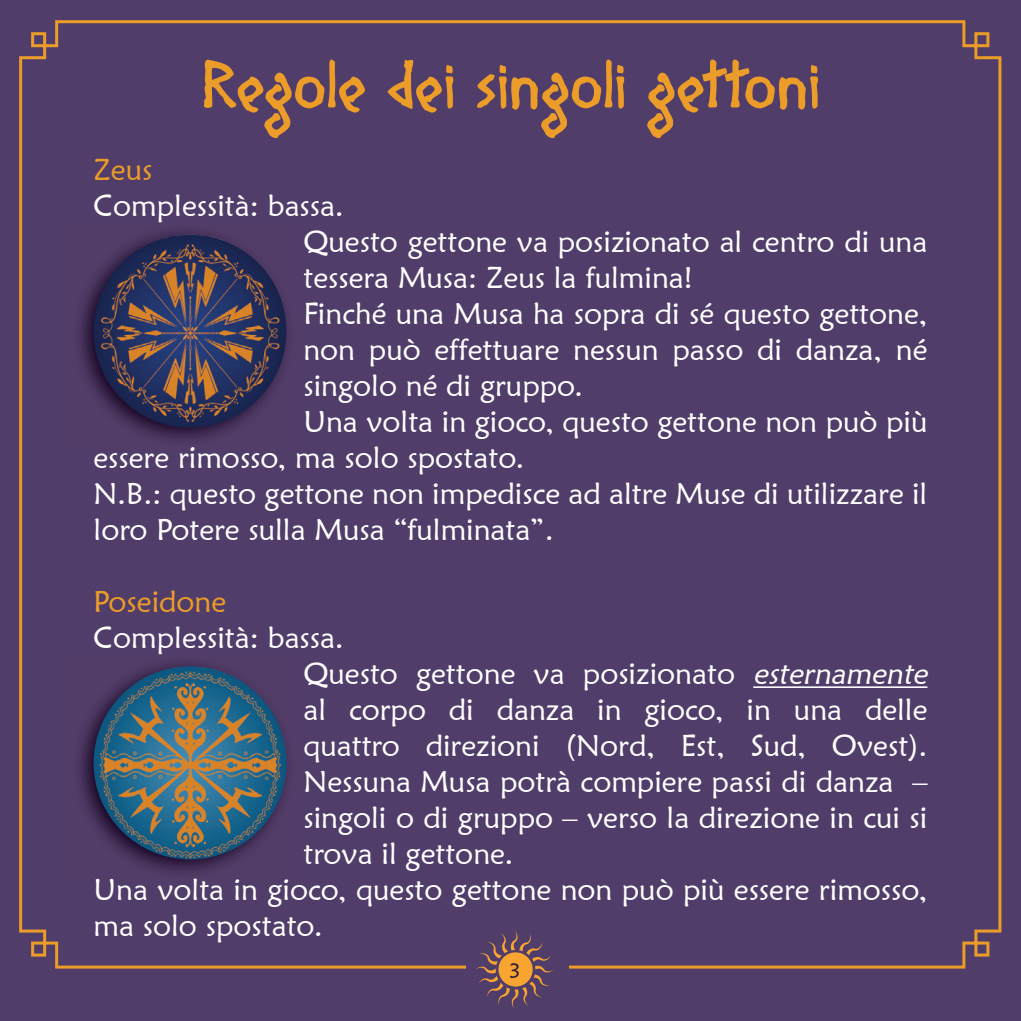
<style>
.page{position:relative;width:1021px;height:1021px;background:#fff}
.page>*{position:absolute;margin:0;border:0;box-sizing:border-box;transform-origin:0 0}
.t1{font:60px "Diogenes";letter-spacing:.03em;color:#ec9c28}
.t2{font:30px "Maiandra GD";color:#fff}
.t3{font:30px "Maiandra GD";color:#ec9c28}
.t4{font:21px "Maiandra GD";color:#2d1a3d}
.s1{font-style:italic}
</style>
<div class="page">
<div style="left:0;top:0;width:1020px;height:1020px;background:#513d69"></div>
<div style="left:19px;top:20px;width:982px;height:948px;background:#513d69"></div>
<div style="left:466px;top:929px;width:102px;height:78px;background:#513d69"></div>
<svg style="left:476px;top:931px;width:77px;height:76px"></svg>
<div style="left:498px;top:952px;width:34px;height:34px;background:#f7a530;border-radius:50%"></div>
<hr style="left:753px;top:686px;width:174px;height:2px;background:#fff">
<img style="left:70px;top:223px;width:226px;height:226px">
<img style="left:95px;top:446px;width:201px;height:3px">
<img style="left:94px;top:234px;width:192px;height:193px;border-radius:96px">
<img style="left:70px;top:654px;width:226px;height:226px">
<img style="left:96px;top:878px;width:200px;height:2px">
<img style="left:94px;top:666px;width:192px;height:193px;border-radius:96px">
<h1 class="t1" style="left:202px;top:52px;width:618px">Regole dei singoli gettoni</h1>
<p class="t3" style="left:94px;top:151px;width:60px">Zeus</p>
<p class="t2" style="left:94px;top:187px;width:251px">Complessità: bassa.</p>
<p class="t2" style="left:303px;top:223px;width:625px">Questo gettone va posizionato al centro di una</p>
<p class="t2" style="left:303px;top:259px;width:391px">tessera Musa: Zeus la fulmina!</p>
<p class="t2" style="left:303px;top:295px;width:625px">Finché una Musa ha sopra di sé questo gettone,</p>
<p class="t2" style="left:303px;top:331px;width:625px">non può effettuare nessun passo di danza, né</p>
<p class="t2" style="left:303px;top:367px;width:281px">singolo né di gruppo.</p>
<p class="t2" style="left:303px;top:403px;width:625px">Una volta in gioco, questo gettone non può più</p>
<p class="t2" style="left:94px;top:439px;width:432px">essere rimosso, ma solo spostato.</p>
<p class="t2" style="left:94px;top:475px;width:835px">N.B.: questo gettone non impedisce ad altre Muse di utilizzare il</p>
<p class="t2" style="left:94px;top:511px;width:461px">loro Potere sulla Musa “fulminata”.</p>
<p class="t3" style="left:94px;top:583px;width:134px">Poseidone</p>
<p class="t2" style="left:94px;top:619px;width:251px">Complessità: bassa.</p>
<p class="t2" style="left:303px;top:655px;width:631px">Questo gettone va posizionato <span class="s1">esternamente</span></p>
<p class="t2" style="left:303px;top:691px;width:625px">al corpo di danza in gioco, in una delle</p>
<p class="t2" style="left:303px;top:727px;width:625px">quattro direzioni (Nord, Est, Sud, Ovest).</p>
<p class="t2" style="left:303px;top:763px;width:625px">Nessuna Musa potrà compiere passi di danza –</p>
<p class="t2" style="left:303px;top:799px;width:625px">singoli o di gruppo – verso la direzione in cui si</p>
<p class="t2" style="left:303px;top:835px;width:211px">trova il gettone.</p>
<p class="t2" style="left:94px;top:871px;width:835px">Una volta in gioco, questo gettone non può più essere rimosso,</p>
<p class="t2" style="left:94px;top:907px;width:230px">ma solo spostato.</p>
<p class="t4" style="left:509px;top:957px;width:13px">3</p>
</div>
